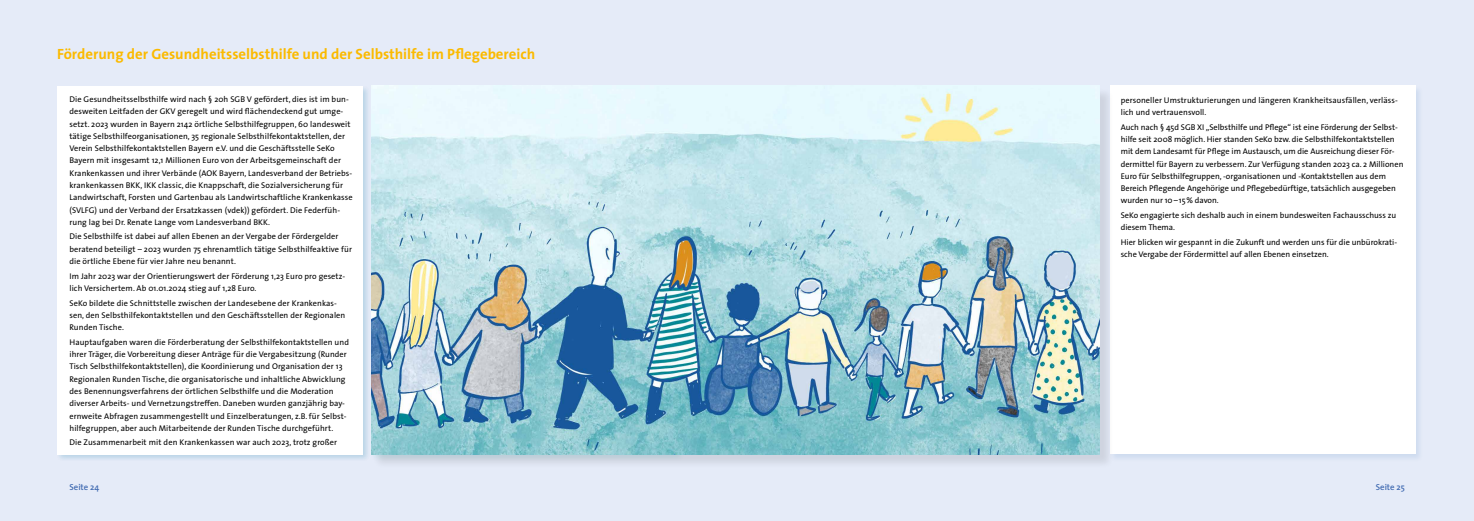
<style>
.page{position:relative;width:1474px;height:521px;background:#fff}
.page>*{position:absolute;margin:0;border:0;box-sizing:border-box;transform-origin:0 0}
.t1{font:700 14.88px "The Sans";color:#fbba00}
.t2{font:600 8.75px "The Sans";color:#416bb2}
.t3{font:8.31px/12.2px "The Sans";letter-spacing:.01em;color:#000}
</style>
<div class="page">
<div style="left:0;top:0;width:1473px;height:521px;background:#e5ebf8"></div>
<div style="left:56px;top:85px;width:314px;height:377px;background:#004f9f;opacity:.1"></div>
<div style="left:57px;top:86px;width:305px;height:368px;background:#fff"></div>
<div style="left:1108px;top:85px;width:315px;height:377px;background:#004f9f;opacity:.1"></div>
<div style="left:1110px;top:86px;width:305px;height:368px;background:#fff"></div>
<div style="left:373px;top:87px;width:741px;height:382px;background:#000;opacity:.1"></div>
<img style="left:371px;top:86px;width:728px;height:368px">
<h1 class="t1" style="left:57px;top:41px;width:479px">Förderung der Gesundheitsselbsthilfe und der Selbsthilfe im Pflegebereich</h1>
<p class="t3" style="left:69px;top:93px;width:285px">Die Gesundheitsselbsthilfe wird nach § 20h SGB V gefördert, dies ist im bun&shy;desweiten Leitfaden der GKV geregelt und wird flächendeckend gut umge&shy;setzt. 2023 wurden in Bayern 2142 örtliche Selbsthilfegruppen, 60 landesweit tätige Selbsthilfeorganisationen, 35 regionale Selbsthilfekontaktstellen, der Verein Selbsthilfekontaktstellen Bayern e.V. und die Geschäftsstelle SeKo Bayern mit insgesamt 12,1 Millionen Euro von der Arbeitsgemeinschaft der Krankenkassen und ihrer Verbände (AOK Bayern, Landesverband der Betriebs&shy;krankenkassen BKK, IKK classic, die Knappschaft, die Sozialversicherung für Landwirtschaft, Forsten und Gartenbau als Landwirtschaftliche Krankenkasse (SVLFG) und der Verband der Ersatzkassen (vdek)) gefördert. Die Federfüh&shy;rung lag bei Dr. Renate Lange vom Landesverband BKK.</p>
<p class="t3" style="left:69px;top:230px;width:284px">Die Selbsthilfe ist dabei auf allen Ebenen an der Vergabe der Fördergelder beratend beteiligt – 2023 wurden 75 ehrenamtlich tätige Selbsthilfeaktive für die örtliche Ebene für vier Jahre neu benannt.</p>
<p class="t3" style="left:69px;top:269px;width:277px">Im Jahr 2023 war der Orientierungswert der Förderung 1,23 Euro pro gesetz&shy;lich Versichertem. Ab 01.01.2024 stieg auf 1,28 Euro.</p>
<p class="t3" style="left:69px;top:296px;width:277px">SeKo bildete die Schnittstelle zwischen der Landesebene der Krankenkas&shy;sen, den Selbsthilfekontaktstellen und den Geschäftsstellen der Regionalen<br>Runden Tische.</p>
<p class="t3" style="left:69px;top:336px;width:281px">Hauptaufgaben waren die Förderberatung der Selbsthilfekontaktstellen und ihrer Träger, die Vorbereitung dieser Anträge für die Vergabesitzung (Runder Tisch Selbsthilfekontaktstellen), die Koordinierung und Organisation der 13<br>Regionalen Runden Tische, die organisatorische und inhaltliche Abwicklung des Benennungsverfahrens der örtlichen Selbsthilfe und die Moderation diverser Arbeits- und Vernetzungstreffen. Daneben wurden ganzjährig bay&shy;ernweite Abfragen zusammengestellt und Einzelberatungen, z.B. für Selbst&shy;hilfegruppen, aber auch Mitarbeitende der Runden Tische durchgeführt.</p>
<p class="t3" style="left:69px;top:436px;width:269px">Die Zusammenarbeit mit den Krankenkassen war auch 2023, trotz großer</p>
<p class="t3" style="left:1120px;top:94px;width:278px">personeller Umstrukturierungen und längeren Krankheitsausfällen, verläss&shy;lich und vertrauensvoll.</p>
<p class="t3" style="left:1120px;top:121px;width:284px">Auch nach § 45d SGB XI „Selbsthilfe und Pflege“ ist eine Förderung der Selbst&shy;hilfe seit 2008 möglich. Hier standen SeKo bzw. die Selbsthilfekontaktstellen mit dem Landesamt für Pflege im Austausch, um die Ausreichung dieser För&shy;dermittel für Bayern zu verbessern. Zur Verfügung standen 2023 ca. 2 Millionen Euro für Selbsthilfegruppen, -organisationen und -Kontaktstellen aus dem Bereich Pflegende Angehörige und Pflegebedürftige, tatsächlich ausgegeben wurden nur 10 – 15% davon.</p>
<p class="t3" style="left:1120px;top:209px;width:277px">SeKo engagierte sich deshalb auch in einem bundesweiten Fachausschuss zu diesem Thema.</p>
<p class="t3" style="left:1120px;top:236px;width:278px">Hier blicken wir gespannt in die Zukunft und werden uns für die unbürokrati&shy;sche Vergabe der Fördermittel auf allen Ebenen einsetzen.</p>
<p class="t2" style="left:69px;top:480px;width:31px">Seite 24</p>
<p class="t2" style="left:1375px;top:480px;width:31px">Seite 25</p>
</div>
